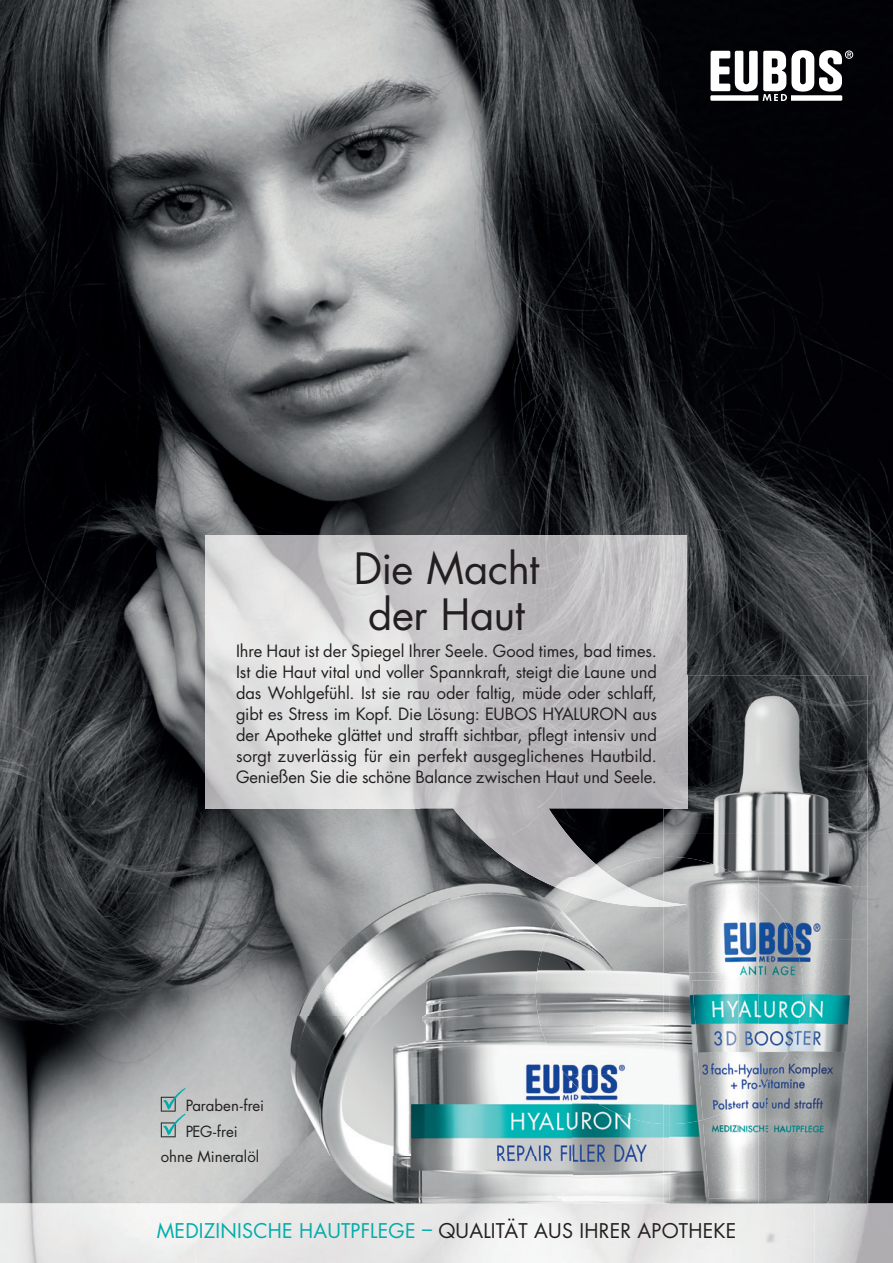
<style>
.page{position:relative;width:893px;height:1263px;background:#fff}
.page>*{position:absolute;margin:0;border:0;box-sizing:border-box;transform-origin:0 0}
.t1{font:42px/46.5px "Futura";letter-spacing:-.01em;color:#231f20;text-align:center}
.t2{font:19.8px "Futura";letter-spacing:.01em;color:#231f20}
.t3{font:16.5px/21px "Futura";letter-spacing:-.005em;color:#231f20;text-align:justify}
.t4{font:15px "Futura";color:#231f20}
.s1{color:#00adaa}
</style>
<div class="page">
<img style="left:0;top:0;width:893px;height:1263px">
<img style="left:606px;top:857px;width:57px;height:20px">
<img style="left:280px;top:877px;width:292px;height:326px">
<img style="left:572px;top:1124px;width:49px;height:79px">
<img style="left:621px;top:1124px;width:42px;height:79px">
<img style="left:536px;top:895px;width:127px;height:180px">
<img style="left:565px;top:1074px;width:98px;height:50px">
<img style="left:196px;top:1203px;width:618px;height:60px">
<svg style="left:710px;top:50px;width:143px;height:51px"></svg>
<img style="left:420px;top:535px;width:267px;height:244px">
<img style="left:206px;top:535px;width:214px;height:273px">
<img style="left:419px;top:779px;width:244px;height:49px">
<img style="left:470px;top:828px;width:136px;height:49px">
<svg style="left:599px;top:873px;width:13px;height:4px"></svg>
<img style="left:534px;top:877px;width:42px;height:18px">
<img style="left:576px;top:877px;width:87px;height:30px">
<img style="left:669px;top:1124px;width:63px;height:83px">
<img style="left:663px;top:675px;width:205px;height:211px">
<img style="left:803px;top:886px;width:65px;height:53px">
<img style="left:766px;top:939px;width:102px;height:264px">
<img style="left:759px;top:1090px;width:7px;height:113px">
<img style="left:663px;top:857px;width:140px;height:233px">
<img style="left:732px;top:1124px;width:27px;height:79px">
<img style="left:663px;top:1124px;width:6px;height:79px">
<img style="left:663px;top:877px;width:96px;height:247px">
<img style="left:663px;top:675px;width:24px;height:133px">
<img style="left:663px;top:901px;width:24px;height:6px">
<img style="left:669px;top:972px;width:63px;height:152px">
<img style="left:703px;top:1120px;width:35px;height:79px">
<img style="left:692px;top:980px;width:46px;height:140px">
<svg style="left:161px;top:1088px;width:24px;height:49px"></svg>
<h1 class="t1" style="left:354px;top:545px;width:187px">Die Macht der Haut</h1>
<p class="t3" style="left:236px;top:640px;width:422px">Ihre Haut ist der Spiegel Ihrer Seele. Good times, bad times.<br>Ist die Haut vital und voller Spannkraft, steigt die Laune und das Wohlgefühl. Ist sie rau oder faltig, müde oder schlaff, gibt es Stress im Kopf. Die Lösung: EUBOS HYALURON aus der Apotheke glättet und strafft sichtbar, pflegt intensiv und sorgt zuverlässig für ein perfekt ausgeglichenes Hautbild.<br>Genießen Sie die schöne Balance zwischen Haut und Seele.</p>
<p class="t4" style="left:186px;top:1096px;width:80px">Paraben-frei</p>
<p class="t4" style="left:186px;top:1121px;width:53px">PEG-frei</p>
<p class="t4" style="left:161px;top:1146px;width:100px">ohne Mineralöl</p>
<p class="t2" style="left:157px;top:1217px;width:581px"><span class="s1">MEDIZINISCHE HAUTPFLEGE –</span> QUALITÄT AUS IHRER APOTHEKE</p>
</div>
